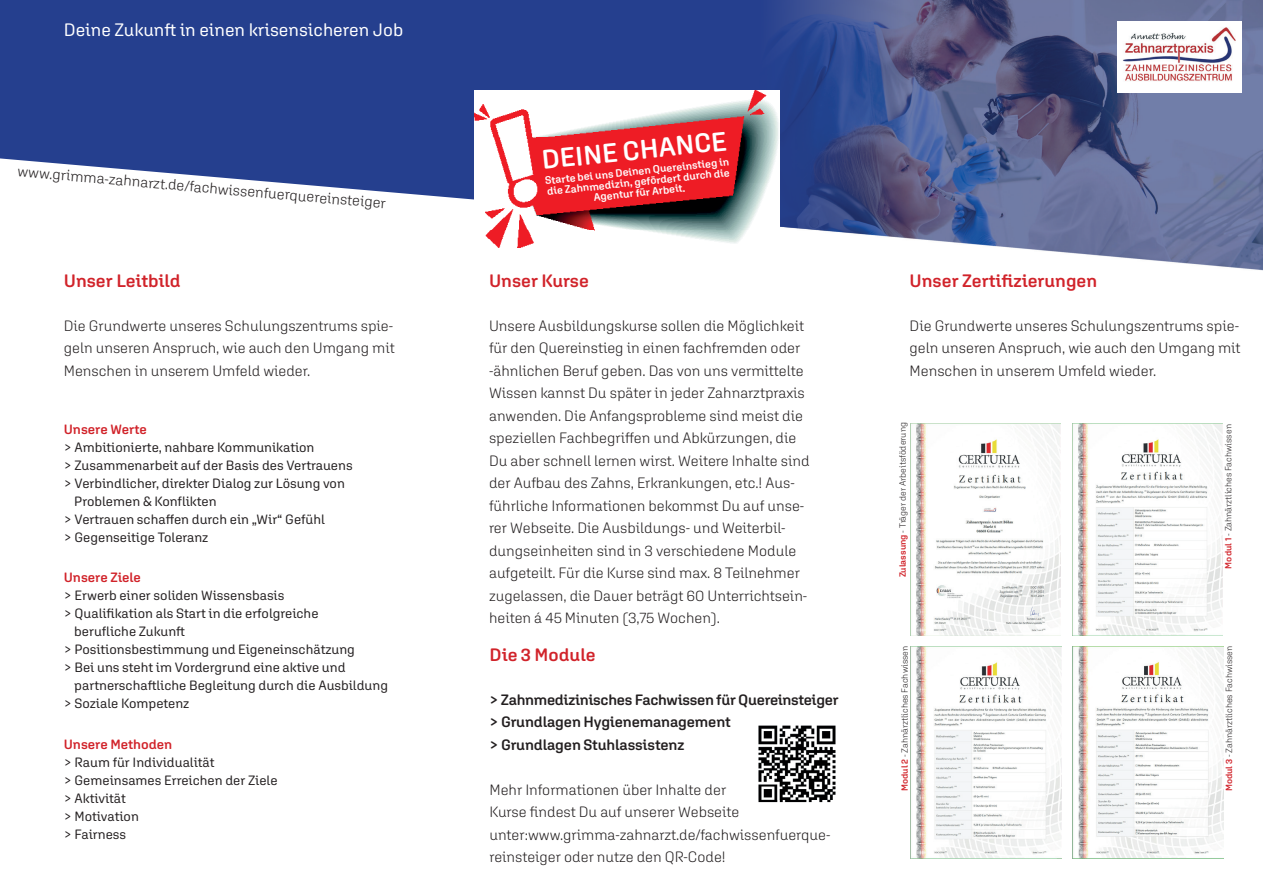
<style>
.page{position:relative;width:1263px;height:893px;background:#fff}
.page>*{position:absolute;margin:0;border:0;box-sizing:border-box;transform-origin:0 0}
.t1{font:600 26.85px "Aglet Sans";color:#fff}
.t2{font:600 18px "Aglet Sans";color:#d1232a}
.t3{font:18px "Aglet Sans";color:#fff}
.t4{font:300 15px/22.5px "Aglet Sans";color:#231f20;text-align:justify}
.t5{font:600 15px/22.5px "Aglet Sans";letter-spacing:-.015em;color:#231f20}
.t6{font:13.5px/18px "Aglet Sans";color:#231f20}
.t7{font:600 13.5px "Aglet Sans";color:#d1232a}
.t8{font:600 10.8px/10.8px "Aglet Sans";color:#fff;text-align:center}
.t9{font:300 9px "Aglet Sans";color:#231f20}
.s1{font-weight:600;color:#d1232a}
</style>
<div class="page">
<svg style="left:0;top:0;width:722px;height:200px;background:#374f97"></svg>
<img style="left:929px;top:0;width:334px;height:271px">
<svg style="left:722px;top:0;width:207px;height:241px;background:#475791"></svg>
<img style="left:1072px;top:423px;width:150px;height:213px">
<img style="left:911px;top:646px;width:150px;height:213px">
<img style="left:1073px;top:646px;width:150px;height:212px">
<img style="left:910px;top:423px;width:151px;height:213px">
<img style="left:1118px;top:21px;width:124px;height:72px">
<img style="left:758px;top:725px;width:78px;height:78px">
<img style="left:475px;top:90px;width:304px;height:158px">
<p class="t3" style="left:64px;top:19px;width:341px">Deine Zukunft in einen krisensicheren Job</p>
<p class="t4" style="left:19px;top:160px;width:371px;rotate:5deg">www.grimma-zahnarzt.de/fachwissenfuerquereinsteiger</p>
<p class="t2" style="left:64px;top:269px;width:118px">Unser Leitbild</p>
<p class="t4" style="left:64px;top:314px;width:332px">Die Grundwerte unseres Schulungszentrums spie&shy;geln unseren Anspruch, wie auch den Umgang mit Menschen in unserem Umfeld wieder.</p>
<p class="t7" style="left:64px;top:421px;width:85px">Unsere Werte</p>
<p class="t6" style="left:64px;top:438px;width:252px">&gt; Ambitionierte, nahbare Kommunikation</p>
<p class="t6" style="left:64px;top:456px;width:290px">&gt; Zusammenarbeit auf der Basis des Vertrauens</p>
<p class="t6" style="left:64px;top:474px;width:283px">&gt; Verbindlicher, direkter Dialog zur Lösung von</p>
<p class="t6" style="left:74px;top:492px;width:144px">Problemen &amp; Konflikten</p>
<p class="t6" style="left:64px;top:510px;width:263px">&gt; Vertrauen schaffen durch ein „Wir“ Gefühl</p>
<p class="t6" style="left:64px;top:528px;width:146px">&gt; Gegenseitige Toleranz</p>
<p class="t7" style="left:64px;top:569px;width:79px">Unsere Ziele</p>
<p class="t6" style="left:64px;top:586px;width:222px">&gt; Erwerb einer soliden Wissensbasis</p>
<p class="t6" style="left:64px;top:604px;width:256px">&gt; Qualifikation als Start in die erfolgreiche</p>
<p class="t6" style="left:74px;top:622px;width:112px">berufliche Zukunft</p>
<p class="t6" style="left:64px;top:640px;width:293px">&gt; Positionsbestimmung und Eigeneinschätzung</p>
<p class="t6" style="left:64px;top:658px;width:283px">&gt; Bei uns steht im Vordergrund eine aktive und</p>
<p class="t6" style="left:74px;top:676px;width:315px">partnerschaftliche Begleitung durch die Ausbildung</p>
<p class="t6" style="left:64px;top:694px;width:127px">&gt; Soziale Kompetenz</p>
<p class="t7" style="left:64px;top:736px;width:110px">Unsere Methoden</p>
<p class="t6" style="left:64px;top:753px;width:215px">&gt; Raum für Individualität<br>&gt; Gemeinsames Erreichen der Ziele &gt; Aktivität<br>&gt; Motivation<br>&gt; Fairness</p>
<h1 class="t1" style="left:540px;top:144px;width:187px;rotate:-6deg">DEINE CHANCE</h1>
<p class="t8" style="left:545px;top:175px;width:187px;rotate:-6deg">Starte bei uns Deinen Quereinstieg in die Zahnmedizin, gefördert durch die<br>Agentur für Arbeit.</p>
<p class="t2" style="left:489px;top:269px;width:101px">Unser Kurse</p>
<p class="t4" style="left:489px;top:314px;width:322px;text-align:left">Unsere Ausbildungskurse sollen die Möglichkeit für den Quereinstieg in einen fachfremden oder -ähnlichen Beruf geben. Das von uns vermittelte Wissen kannst Du später in jeder Zahnarztpraxis anwenden. Die Anfangsprobleme sind meist die speziellen Fachbegriffen und Abkürzungen, die Du aber schnell lernen wirst. Weitere Inhalte sind der Aufbau des Zahns, Erkrankungen, etc.! Aus&shy;führliche Informationen bekommst Du auf unse&shy;rer Webseite. Die Ausbildungs- und Weiterbil&shy;dungseinheiten sind in 3 verschiedene Module aufgeteilt. Für die Kurse sind max. 8 Teilnehmer zugelassen, die Dauer beträgt 60 Unterrichtsein&shy;heiten á 45 Minuten (3,75 Wochen).</p>
<p class="t2" style="left:489px;top:644px;width:108px">Die 3 Module</p>
<p class="t5" style="left:489px;top:688px;width:351px">&gt; Zahnmedizinisches Fachwissen für Quereinsteiger &gt; Grundlagen Hygienemanagement<br>&gt; Grundlagen Stuhlassistenz</p>
<p class="t4" style="left:489px;top:778px;width:342px;text-align:left">Mehr Informationen über Inhalte der<br>Kurse findest Du auf unserer Webseite unter:www.grimma-zahnarzt.de/fachwissenfuerque&shy;reinsteiger oder nutze den QR-Code!</p>
<p class="t2" style="left:909px;top:269px;width:189px">Unser Zertifizierungen</p>
<p class="t4" style="left:909px;top:314px;width:332px">Die Grundwerte unseres Schulungszentrums spie&shy;geln unseren Anspruch, wie auch den Umgang mit Menschen in unserem Umfeld wieder.</p>
<p class="t9" style="left:897px;top:577px;width:157px;rotate:-90deg"><span class="s1">Zulassung</span> - Träger der Arbeitsföderung</p>
<p class="t9" style="left:1223px;top:568px;width:146px;rotate:-90deg"><span class="s1">Modul 1</span> - Zahnärztliches Fachwissen</p>
<p class="t9" style="left:899px;top:791px;width:147px;rotate:-90deg"><span class="s1">Modul 2</span> - Zahnärztliches Fachwissen</p>
<p class="t9" style="left:1224px;top:791px;width:147px;rotate:-90deg"><span class="s1">Modul 3</span> - Zahnärztliches Fachwissen</p>
</div>
